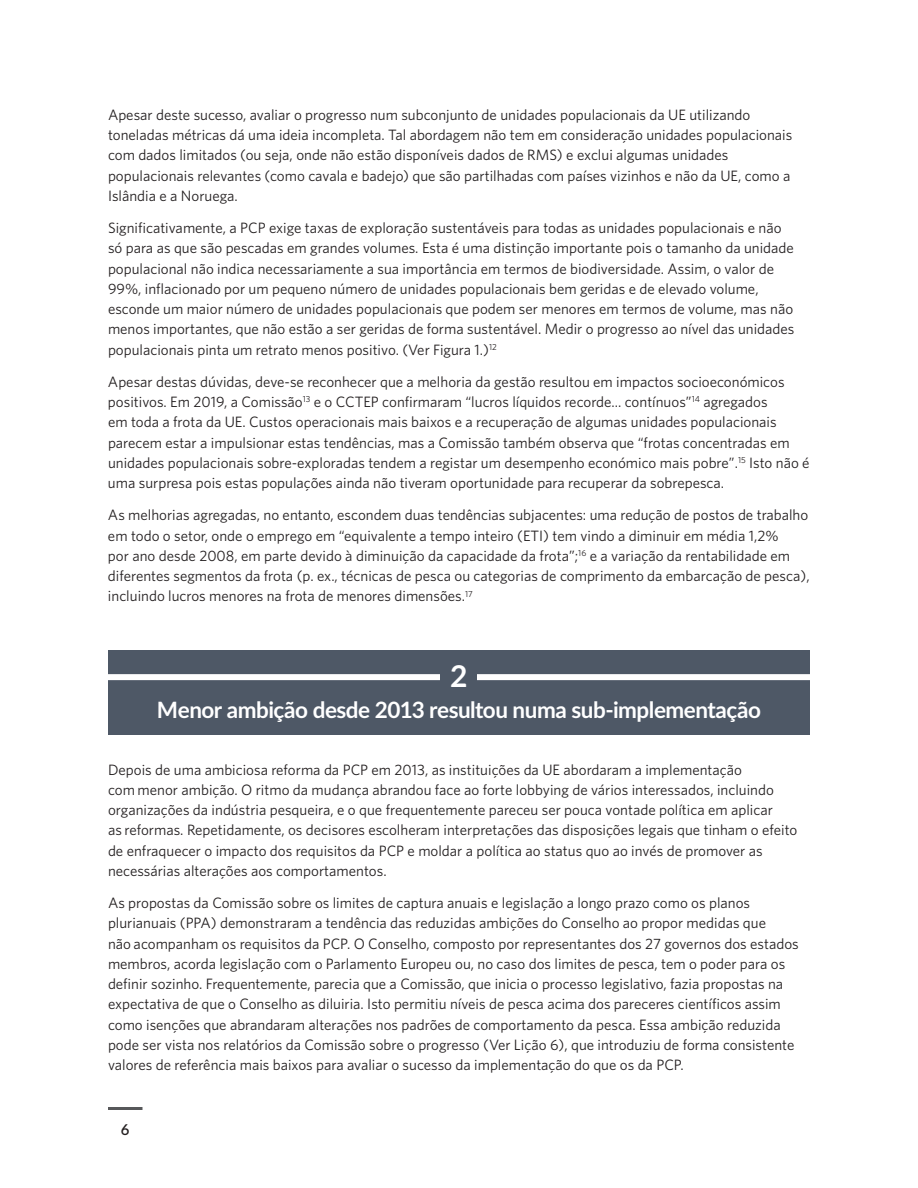
<style>
.page{position:relative;width:918px;height:1188px;background:#fff}
.page>*{position:absolute;margin:0;border:0;box-sizing:border-box;transform-origin:0 0}
.Pie_Chart_Label{font:700 30px "Lato";color:#fff}
.Body{font:700 22.5px "Lato";letter-spacing:-.02em;color:#fff}
.Body-2{font:15px/20.2px "Whitney";color:#231f20}
.t1{font:600 15px "Lato";color:#231f20}
</style>
<div class="page">
<hr style="left:108px;top:1107px;width:34px;height:3px;background:#57585a">
<div style="left:108px;top:650px;width:702px;height:85px;background:#4e5866"></div>
<div style="left:99px;top:674px;width:720px;height:6px;background:#fff"></div>
<div style="left:441px;top:659px;width:36px;height:34px;background:#4e5866"></div>
<p class="Body-2" style="left:108px;top:104px;width:686px">Apesar deste sucesso, avaliar o progresso num subconjunto de unidades populacionais da UE utilizando toneladas métricas dá uma ideia incompleta. Tal abordagem não tem em consideração unidades populacionais com dados limitados (ou seja, onde não estão disponíveis dados de RMS) e exclui algumas unidades populacionais relevantes (como cavala e badejo) que são partilhadas com países vizinhos e não da UE, como a Islândia e a Noruega.</p>
<p class="Body-2" style="left:108px;top:218px;width:688px">Significativamente, a PCP exige taxas de exploração sustentáveis para todas as unidades populacionais e não só para as que são pescadas em grandes volumes. Esta é uma distinção importante pois o tamanho da unidade populacional não indica necessariamente a sua importância em termos de biodiversidade. Assim, o valor de 99%, inflacionado por um pequeno número de unidades populacionais bem geridas e de elevado volume, esconde um maior número de unidades populacionais que podem ser menores em termos de volume, mas não menos importantes, que não estão a ser geridas de forma sustentável. Medir o progresso ao nível das unidades populacionais pinta um retrato menos positivo. (Ver Figura 1.)<sup>12</sup></p>
<p class="Body-2" style="left:108px;top:371px;width:703px">Apesar destas dúvidas, deve-se reconhecer que a melhoria da gestão resultou em impactos socioeconómicos positivos. Em 2019, a Comissão<sup>13</sup> e o CCTEP confirmaram “lucros líquidos recorde... contínuos”<sup>14</sup> agregados<br>em toda a frota da UE. Custos operacionais mais baixos e a recuperação de algumas unidades populacionais parecem estar a impulsionar estas tendências, mas a Comissão também observa que “frotas concentradas em unidades populacionais sobre-exploradas tendem a registar um desempenho económico mais pobre”.<sup>15</sup> Isto não é uma surpresa pois estas populações ainda não tiveram oportunidade para recuperar da sobrepesca.</p>
<p class="Body-2" style="left:108px;top:505px;width:703px">As melhorias agregadas, no entanto, escondem duas tendências subjacentes: uma redução de postos de trabalho em todo o setor, onde o emprego em “equivalente a tempo inteiro (ETI) tem vindo a diminuir em média 1,2%<br>por ano desde 2008, em parte devido à diminuição da capacidade da frota”;<sup>16</sup> e a variação da rentabilidade em diferentes segmentos da frota (p. ex., técnicas de pesca ou categorias de comprimento da embarcação de pesca), incluindo lucros menores na frota de menores dimensões.<sup>17</sup></p>
<p class="Pie_Chart_Label" style="left:450px;top:654px;width:19px">2</p>
<p class="Body" style="left:157px;top:694px;width:606px">Menor ambição desde 2013 resultou numa sub-implementação</p>
<p class="Body-2" style="left:108px;top:759px;width:691px">Depois de uma ambiciosa reforma da PCP em 2013, as instituições da UE abordaram a implementação<br>com menor ambição. O ritmo da mudança abrandou face ao forte lobbying de vários interessados, incluindo organizações da indústria pesqueira, e o que frequentemente pareceu ser pouca vontade política em aplicar<br>as reformas. Repetidamente, os decisores escolheram interpretações das disposições legais que tinham o efeito de enfraquecer o impacto dos requisitos da PCP e moldar a política ao status quo ao invés de promover as necessárias alterações aos comportamentos.</p>
<p class="Body-2" style="left:108px;top:892px;width:692px">As propostas da Comissão sobre os limites de captura anuais e legislação a longo prazo como os planos plurianuais (PPA) demonstraram a tendência das reduzidas ambições do Conselho ao propor medidas que<br>não acompanham os requisitos da PCP. O Conselho, composto por representantes dos 27 governos dos estados membros, acorda legislação com o Parlamento Europeu ou, no caso dos limites de pesca, tem o poder para os definir sozinho. Frequentemente, parecia que a Comissão, que inicia o processo legislativo, fazia propostas na expectativa de que o Conselho as diluiria. Isto permitiu níveis de pesca acima dos pareceres científicos assim como isenções que abrandaram alterações nos padrões de comportamento da pesca. Essa ambição reduzida pode ser vista nos relatórios da Comissão sobre o progresso (Ver Lição 6), que introduziu de forma consistente valores de referência mais baixos para avaliar o sucesso da implementação do que os da PCP.</p>
<p class="t1" style="left:121px;top:1119px;width:10px">6</p>
</div>
